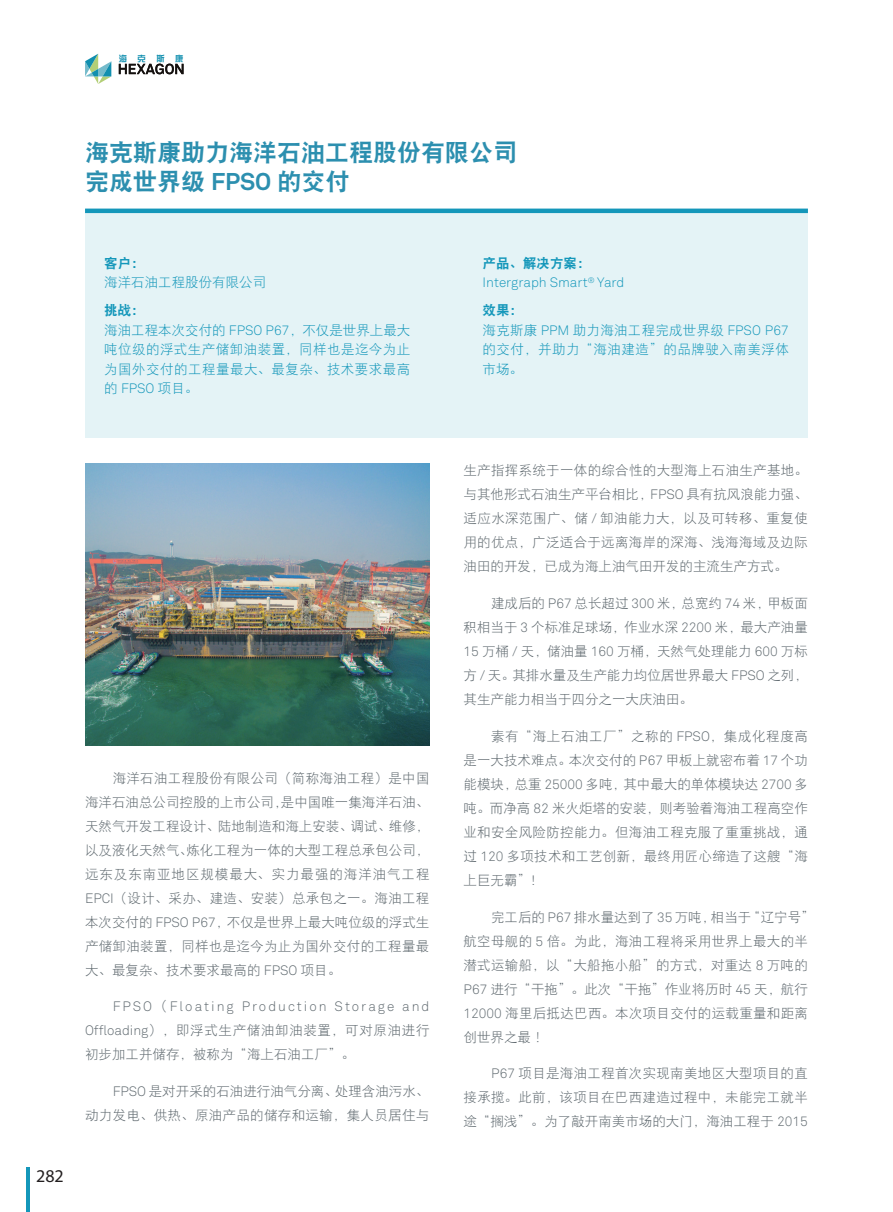
<style>
.page{position:relative;width:893px;height:1212px;background:#fff}
.page>*{position:absolute;margin:0;border:0;box-sizing:border-box;transform-origin:0 0}
.大标题{font:24px "DFP Hei W9";color:#2c8faf}
.t1{font:18px "Myriad Pro";color:#231f20}
.正文{font:13.5px/24px "DFP Hei W3";letter-spacing:.02em;color:#5f696f;text-align:justify}
.客户正文{font:13.5px/19.5px "DFP Hei W3";letter-spacing:.035em;color:#1497ba;text-align:justify}
.正文-2{font:13.5px/24px "Akkurat Light Pro";letter-spacing:.15em;color:#5f696f;text-align:justify}
.客户正文-2{font:13.5px "Akkurat Light Pro";color:#1497ba}
.客户{font:13.5px "DFP Hei W9";color:#1497ba}
.客户正文-3{font:13.5px "DFP Hei W3";color:#1497ba}
.t2{font:8.25px "H Yk 1 gj";color:#118faf}
.s1{font-family:"Akkurat Pro";font-weight:700}
.s2{font-family:"Akkurat Light Pro"}
.s3{font-family:"DFP Hei W3"}
</style>
<div class="page">
<hr style="left:26px;top:1167px;width:4px;height:45px;background:#1497ba">
<svg style="left:119px;top:64px;width:65px;height:10px"></svg>
<svg style="left:85px;top:54px;width:26px;height:30px"></svg>
<div style="left:85px;top:213px;width:723px;height:225px;background:#e4f3f6"></div>
<hr style="left:85px;top:209px;width:723px;height:4px;background:#1497ba">
<img style="left:85px;top:464px;width:344px;height:281px">
<p class="t2" style="left:119px;top:54px;width:10px">海</p>
<p class="t2" style="left:138px;top:54px;width:10px">克</p>
<p class="t2" style="left:156px;top:54px;width:10px">斯</p>
<p class="t2" style="left:175px;top:54px;width:10px">康</p>
<p class="大标题" style="left:85px;top:140px;width:433px">海克斯康助力海洋石油工程股份有限公司</p>
<p class="大标题" style="left:85px;top:169px;width:266px">完成世界级 <span class="s1">FPSO</span> 的交付</p>
<p class="客户" style="left:104px;top:256px;width:42px">客户：</p>
<p class="客户正文-3" style="left:104px;top:275px;width:163px">海洋石油工程股份有限公司</p>
<p class="客户" style="left:104px;top:303px;width:42px">挑战：</p>
<p class="客户正文" style="left:104px;top:320px;width:308px">海油工程本次交付的 <span class="s2">FPSO P67</span>，不仅是世界上最大吨位级的浮式生产储卸油装置，同样也是迄今为止为国外交付的工程量最大、最复杂、技术要求最高的 <span class="s2">FPSO</span> 项目。</p>
<p class="客户" style="left:483px;top:256px;width:109px">产品、解决方案：</p>
<p class="客户正文-2" style="left:483px;top:274px;width:143px">Intergraph Smart<sup>®</sup> Yard</p>
<p class="客户" style="left:483px;top:303px;width:42px">效果：</p>
<p class="客户正文" style="left:483px;top:320px;width:308px">海克斯康 <span class="s2">PPM</span> 助力海油工程完成世界级 <span class="s2">FPSO P67</span>的交付，并助力“海油建造”的品牌驶入南美浮体市场。</p>
<p class="t1" style="left:36px;top:1165px;width:29px">282</p>
<p class="正文" style="left:85px;top:766px;width:346px;text-indent:28px">海洋石油工程股份有限公司（简称海油工程）是中国海洋石油总公司控股的上市公司，是中国唯一集海洋石油、天然气开发工程设计、陆地制造和海上安装、调试、维修，以及液化天然气、炼化工程为一体的大型工程总承包公司，远东及东南亚地区规模最大、实力最强的海洋油气工程<span class="s2">EPCI</span>（设计、采办、建造、安装）总承包之一。海油工程本次交付的 <span class="s2">FPSO P67</span>，不仅是世界上最大吨位级的浮式生产储卸油装置，同样也是迄今为止为国外交付的工程量最大、最复杂、技术要求最高的 <span class="s2">FPSO</span> 项目。</p>
<p class="正文-2" style="left:85px;top:995px;width:346px;text-indent:28px">FPSO<span class="s3">（</span>Floating Production Storage and Offloading<span class="s3">），即浮式生产储油卸油装置，可对原油进行初步加工并储存，被称为“海上石油工厂”。</span></p>
<p class="正文" style="left:85px;top:1079px;width:346px;text-align:right"><span class="s2">FPSO</span> 是对开采的石油进行油气分离、处理含油污水、<br>动力发电、供热、原油产品的储存和运输，集人员居住与</p>
<p class="正文" style="left:463px;top:458px;width:346px">生产指挥系统于一体的综合性的大型海上石油生产基地。与其他形式石油生产平台相比，<span class="s2">FPSO</span> 具有抗风浪能力强、适应水深范围广、储 <span class="s2">/</span> 卸油能力大，以及可转移、重复使用的优点，广泛适合于远离海岸的深海、浅海海域及边际油田的开发，已成为海上油气田开发的主流生产方式。</p>
<p class="正文" style="left:463px;top:591px;width:346px;text-indent:28px">建成后的 <span class="s2">P67</span> 总长超过 <span class="s2">300</span> 米，总宽约 <span class="s2">74</span> 米，甲板面积相当于 <span class="s2">3</span> 个标准足球场，作业水深 <span class="s2">2200</span> 米，最大产油量<span class="s2">15</span> 万桶 <span class="s2">/</span> 天，储油量 <span class="s2">160</span> 万桶，天然气处理能力 <span class="s2">600</span> 万标方 <span class="s2">/</span> 天。其排水量及生产能力均位居世界最大 <span class="s2">FPSO</span> 之列，其生产能力相当于四分之一大庆油田。</p>
<p class="正文" style="left:463px;top:724px;width:346px;text-indent:28px">素有“海上石油工厂”之称的 <span class="s2">FPSO</span>，集成化程度高是一大技术难点。本次交付的 <span class="s2">P67</span> 甲板上就密布着 <span class="s2">17</span> 个功能模块，总重 <span class="s2">25000</span> 多吨，其中最大的单体模块达 <span class="s2">2700</span> 多吨。而净高 <span class="s2">82</span> 米火炬塔的安装，则考验着海油工程高空作业和安全风险防控能力。但海油工程克服了重重挑战，通过 <span class="s2">120</span> 多项技术和工艺创新，最终用匠心缔造了这艘“海上巨无霸”<span class="s2">!</span></p>
<p class="正文" style="left:463px;top:905px;width:353px;text-align:left;text-indent:28px">完工后的 <span class="s2">P67</span> 排水量达到了 <span class="s2">35</span> 万吨，相当于“辽宁号”航空母舰的 <span class="s2">5</span> 倍。为此，海油工程将采用世界上最大的半潜式运输船，以“大船拖小船”的方式，对重达 <span class="s2">8</span> 万吨的<br><span class="s2">P67</span> 进行“干拖”。此次“干拖”作业将历时 <span class="s2">45</span> 天，航行<br><span class="s2">12000</span> 海里后抵达巴西。本次项目交付的运载重量和距离创世界之最！</p>
<p class="正文" style="left:463px;top:1061px;width:346px;text-indent:28px"><span class="s2">P67</span> 项目是海油工程首次实现南美地区大型项目的直接承揽。此前，该项目在巴西建造过程中，未能完工就半途“搁浅”。为了敲开南美市场的大门，海油工程于 <span class="s2">2015</span></p>
</div>
